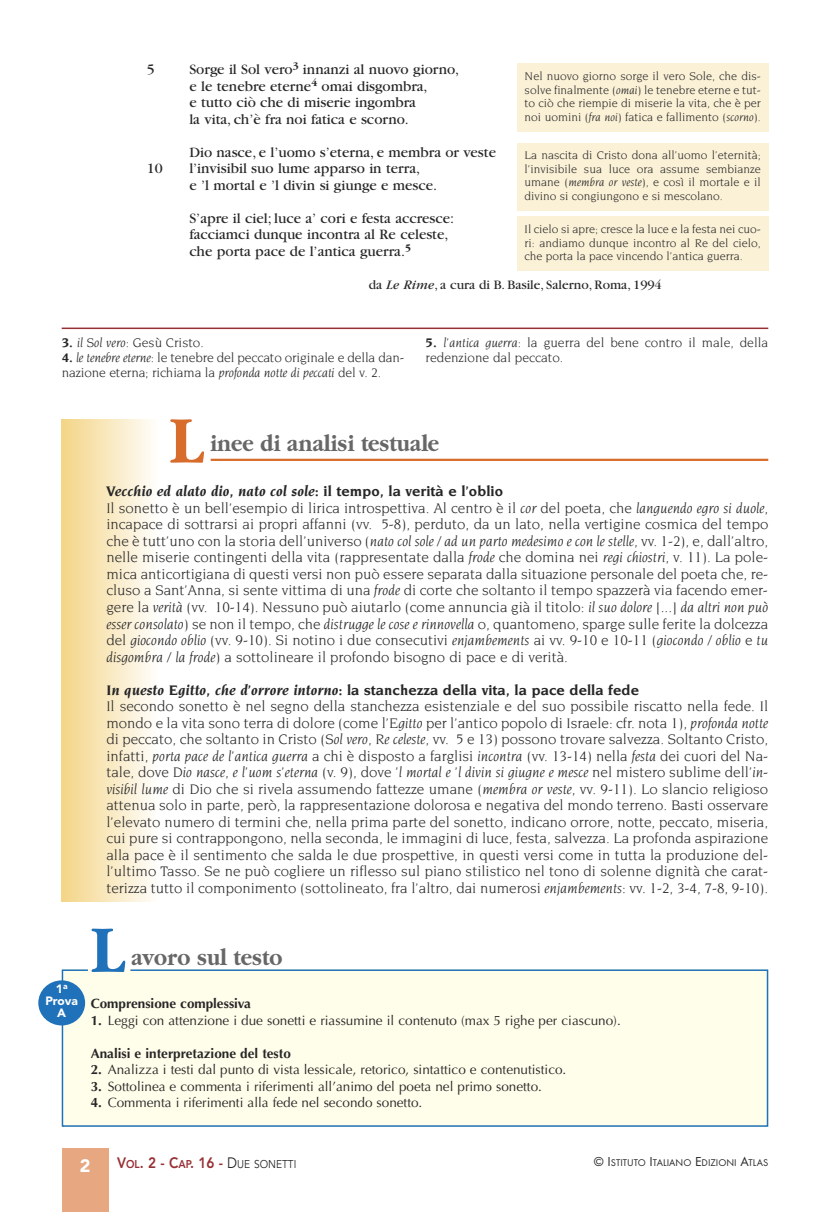
<style>
.page{position:relative;width:830px;height:1212px;background:#fff}
.page>*{position:absolute;margin:0;border:0;box-sizing:border-box;transform-origin:0 0}
.t1{font:700 69.15px "Garamond";color:#d76c2c;scale:.9 1}
.t2{font:700 69.15px "Garamond";color:#1f71b9;scale:.9 1}
.t3{font:700 24px "Garamond";color:#686768;scale:.9 1}
.t4{font:900 18px "Avenir";color:#fff}
.t5{font:15px/16.5px "Novarese";color:#272627}
.t6{font:15px/16.5px "Garamond";color:#272627}
.t7{font:800 15px "Avenir";color:#973035;scale:.9 1}
.t8{font:13.5px "Optima";color:#272627}
.t9{font:13.5px/15px "Novarese";letter-spacing:-.01em;color:#272627}
.t10{font:700 13.5px "Optima";color:#272627}
.t11{font:13.5px "Garamond";color:#272627}
.t12{font:12px/13.5px "Novarese";color:#272627;text-align:justify}
.t13{font:900 12px/12px "Avenir";color:#fff;text-align:center}
.t14{font:10.2px "Futura T";color:#272627}
.s1{font-style:italic}
.s2{font-weight:700}
.s3{font-weight:700;font-style:italic}
.s4{font-size:11.25px}
.s5{font-weight:400;color:#272627}
.s6{font-weight:400;font-size:11.25px;color:#272627}
.s7{font-size:13.5px}
</style>
<div class="page">
<div style="left:62px;top:1148px;width:46px;height:64px;background:#e7a781"></div>
<hr style="left:210px;top:459px;width:557px;height:2px;background:#d76c2c">
<div style="left:62px;top:419px;width:95px;height:483px;background:linear-gradient(to right,#f4d587,#fffdfb)"></div>
<div style="left:61px;top:969px;width:707px;height:158px;background:#fffeea"></div>
<div style="left:38px;top:980px;width:47px;height:45px;background:#1f71b9;border-radius:50%"></div>
<hr style="left:62px;top:328px;width:705px;height:1px;background:#973035">
<div style="left:517px;top:64px;width:250px;height:68px;background:#fbf1d6"></div>
<div style="left:517px;top:143px;width:250px;height:67px;background:#fbf1d6"></div>
<div style="left:517px;top:217px;width:250px;height:54px;background:#fbf1d6"></div>
<p class="t6" style="left:147px;top:63px;width:9px">5</p>
<p class="t6" style="left:189px;top:63px;width:271px">Sorge il Sol vero<sup>3</sup> innanzi al nuovo giorno, e le tenebre eterne<sup>4</sup> omai disgombra,<br>e tutto ciò che di miserie ingombra<br>la vita, ch’è fra noi fatica e scorno.</p>
<p class="t6" style="left:189px;top:145px;width:308px">Dio nasce, e l’uomo s’eterna, e membra or veste</p>
<p class="t6" style="left:147px;top:162px;width:17px">10</p>
<p class="t6" style="left:189px;top:162px;width:249px">l’invisibil suo lume apparso in terra,<br>e ’l mortal e ’l divin si giunge e mesce.</p>
<p class="t6" style="left:189px;top:211px;width:266px">S’apre il ciel; luce a’ cori e festa accresce: facciamci dunque incontra al Re celeste, che porta pace de l’antica guerra.<sup>5</sup></p>
<p class="t11" style="left:368px;top:280px;width:294px">da <span class="s1">Le Rime</span>, a cura di B. Basile, Salerno, Roma, 1994</p>
<p class="t12" style="left:524px;top:70px;width:237px">Nel nuovo giorno sorge il vero Sole, che dis&shy;solve finalmente (<span class="s1">omai</span>) le tenebre eterne e tut&shy;to ciò che riempie di miserie la vita, che è per noi uomini (<span class="s1">fra noi</span>) fatica e fallimento (<span class="s1">scorno</span>).</p>
<p class="t12" style="left:524px;top:149px;width:237px">La nascita di Cristo dona all’uomo l’eternità; l’invisibile sua luce ora assume sembianze umane (<span class="s1">membra or veste</span>), e così il mortale e il divino si congiungono e si mescolano.</p>
<p class="t12" style="left:524px;top:223px;width:237px">Il cielo si apre; cresce la luce e la festa nei cuo&shy;ri: andiamo dunque incontro al Re del cielo, che porta la pace vincendo l’antica guerra.</p>
<p class="t9" style="left:62px;top:336px;width:143px"><span class="s2">3.</span> <span class="s1">il Sol vero</span>: Gesù Cristo.</p>
<p class="t9" style="left:62px;top:351px;width:344px"><span class="s2">4.</span> <span class="s1">le tenebre eterne</span>: le tenebre del peccato originale e della dan&shy;nazione eterna; richiama la <span class="s1">profonda notte di peccati</span> del v. 2.</p>
<p class="t9" style="left:425px;top:336px;width:344px"><span class="s2">5.</span> <span class="s1">l’antica guerra</span>: la guerra del bene contro il male, della redenzione dal peccato.</p>
<h1 class="t1" style="left:170px;top:398px;width:39px">L</h1>
<h2 class="t3" style="left:210px;top:429px;width:256px">inee di analisi testuale</h2>
<p class="t13" style="left:45px;top:984px;width:34px">1<sup>a<br></sup>Prova<br>A</p>
<p class="t5" style="left:106px;top:484px;width:663px"><span class="s3">Vecchio ed alato dio, nato col sole</span><span class="s2">: il tempo, la verità e l’oblio<br></span>Il sonetto è un bell’esempio di lirica introspettiva. Al centro è il <span class="s1">cor</span> del poeta, che <span class="s1">languendo egro si duole</span>, incapace di sottrarsi ai propri affanni (vv. 5-8), perduto, da un lato, nella vertigine cosmica del tempo che è tutt’uno con la storia dell’universo (<span class="s1">nato col sole / ad un parto medesimo e con le stelle</span>, vv. 1-2), e, dall’altro, nelle miserie contingenti della vita (rappresentate dalla <span class="s1">frode</span> che domina nei <span class="s1">regi chiostri</span>, v. 11). La pole&shy;mica anticortigiana di questi versi non può essere separata dalla situazione personale del poeta che, re&shy;cluso a Sant’Anna, si sente vittima di una <span class="s1">frode</span> di corte che soltanto il tempo spazzerà via facendo emer&shy;gere la <span class="s1">verità</span> (vv. 10-14). Nessuno può aiutarlo (come annuncia già il titolo: <span class="s1">il suo dolore [...] da altri non può esser consolato</span>) se non il tempo, che <span class="s1">distrugge le cose e rinnovella</span> o, quantomeno, sparge sulle ferite la dolcezza del <span class="s1">giocondo oblio</span> (vv. 9-10). Si notino i due consecutivi <span class="s1">enjambements</span> ai vv. 9-10 e 10-11 (<span class="s1">giocondo / oblio</span> e <span class="s1">tu disgombra / la frode</span>) a sottolineare il profondo bisogno di pace e di verità.</p>
<p class="t5" style="left:106px;top:682px;width:663px"><span class="s3">In questo Egitto, che d’orrore intorno</span><span class="s2">: la stanchezza della vita, la pace della fede<br></span>Il secondo sonetto è nel segno della stanchezza esistenziale e del suo possibile riscatto nella fede. Il mondo e la vita sono terra di dolore (come l’<span class="s1">Egitto</span> per l’antico popolo di Israele: cfr. nota 1), <span class="s1">profonda notte </span>di peccato, che soltanto in Cristo (<span class="s1">Sol vero</span>, <span class="s1">Re celeste</span>, vv. 5 e 13) possono trovare salvezza. Soltanto Cristo, infatti, <span class="s1">porta pace de l’antica guerra</span> a chi è disposto a farglisi <span class="s1">incontra</span> (vv. 13-14) nella <span class="s1">festa</span> dei cuori del Na&shy;tale, dove <span class="s1">Dio nasce, e l’uom s’eterna</span> (v. 9), dove <span class="s1">’l mortal e ’l divin si giugne e mesce</span> nel mistero sublime dell’<span class="s1">in&shy;visibil lume</span> di Dio che si rivela assumendo fattezze umane (<span class="s1">membra or veste</span>, vv. 9-11). Lo slancio religioso attenua solo in parte, però, la rappresentazione dolorosa e negativa del mondo terreno. Basti osservare l’elevato numero di termini che, nella prima parte del sonetto, indicano orrore, notte, peccato, miseria, cui pure si contrappongono, nella seconda, le immagini di luce, festa, salvezza. La profonda aspirazione alla pace è il sentimento che salda le due prospettive, in questi versi come in tutta la produzione del&shy;l’ultimo Tasso. Se ne può cogliere un riflesso sul piano stilistico nel tono di solenne dignità che carat&shy;terizza tutto il componimento (sottolineato, fra l’altro, dai numerosi <span class="s1">enjambements</span>: vv. 1-2, 3-4, 7-8, 9-10).</p>
<h1 class="t2" style="left:91px;top:907px;width:39px">L</h1>
<h2 class="t3" style="left:131px;top:942px;width:169px">avoro sul testo</h2>
<p class="t10" style="left:91px;top:998px;width:162px">Comprensione complessiva</p>
<p class="t8" style="left:91px;top:1014px;width:531px"><span class="s2">1.</span> Leggi con attenzione i due sonetti e riassumine il contenuto (max 5 righe per ciascuno).</p>
<p class="t10" style="left:91px;top:1047px;width:201px">Analisi e interpretazione del testo</p>
<p class="t8" style="left:91px;top:1064px;width:477px"><span class="s2">2.</span> Analizza i testi dal punto di vista lessicale, retorico, sintattico e contenutistico.</p>
<p class="t8" style="left:91px;top:1080px;width:452px"><span class="s2">3.</span> Sottolinea e commenta i riferimenti all’animo del poeta nel primo sonetto.</p>
<p class="t8" style="left:91px;top:1097px;width:333px"><span class="s2">4.</span> Commenta i riferimenti alla fede nel secondo sonetto.</p>
<p class="t4" style="left:80px;top:1159px;width:12px">2</p>
<p class="t7" style="left:117px;top:1157px;width:201px">V<span class="s4">OL</span>. 2 - C<span class="s4">AP</span>. 16 - <span class="s5">D</span><span class="s6">UE SONETTI</span></p>
<p class="t14" style="left:593px;top:1156px;width:176px"><span class="s7">© I</span>STITUTO <span class="s7">I</span>TALIANO <span class="s7">E</span>DIZIONI <span class="s7">A</span>TLAS</p>
</div>
